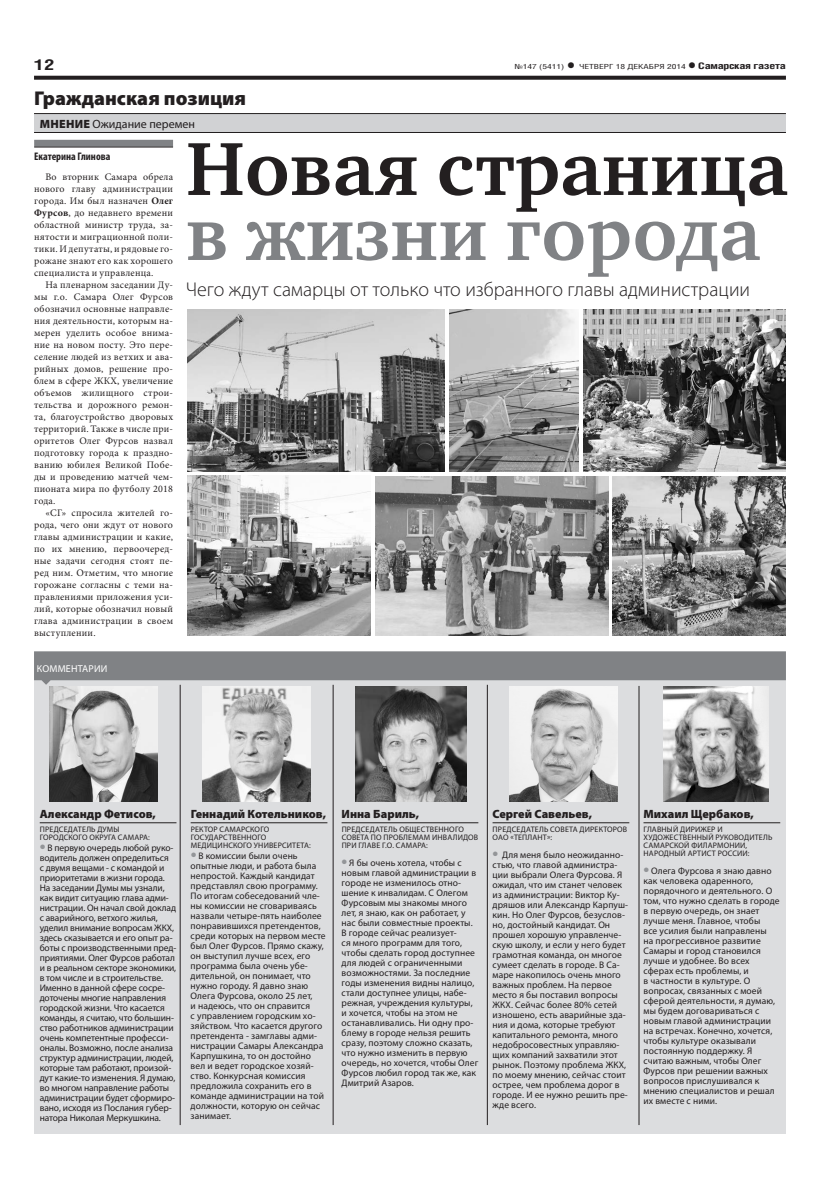
<style>
.page{position:relative;width:820px;height:1191px;background:#fff}
.page>*{position:absolute;margin:0;border:0;box-sizing:border-box;transform-origin:0 0}
.t1{font:700 77px/65px "Charter C";color:#231f20}
.подзаголовок{font:300 20px "Myriad Pro";color:#231f20}
.t2{font:900 20px "Myriad Pro";color:#231f20}
.t3{font:700 15px "Helios Cond";color:#231f20;scale:1.4 1}
.мнение_имя{font:900 12px "Myriad Pro";color:#231f20}
.надзаголовок{font:12px "Myriad Pro";color:#231f20}
.АВТОР_чб{font:700 condensed 11px "Myriad Pro";color:#231f20}
.ОСНОВНОЙ{font:10px/12px "Minion Pro";letter-spacing:.02em;color:#231f20;text-align:justify}
.t4{font:10px "Myriad Pro";letter-spacing:.02em;color:#fff}
.мнение_текст{font:9.5px/10px "Myriad Pro";letter-spacing:.01em;color:#231f20}
.мнение_текст-2{font:9.5px/10px "Myriad Pro";letter-spacing:-.01em;color:#231f20}
.мнение_должность{font:9.5px/10px "Myriad Pro";letter-spacing:.01em;color:#231f20}
.t5{font:700 9px "Helios Cond";letter-spacing:-.02em;color:#231f20;scale:1.4 1}
.мнение_должность-2{font:8px/8px "Myriad Pro";letter-spacing:.02em;color:#231f20}
.t6{font:7px "Helios Cond";color:#231f20;scale:1.4 1}
.s1{font-weight:700;font-size:16px}
.s2{font-size:16px}
.s3{font-weight:900}
.s4{color:#808285}
.s5{font-weight:700}
.s6{font-weight:900;font-size:16px;color:#939598}
</style>
<div class="page">
<svg style="left:34px;top:76px;width:751px;height:4px;background:#322f2f"></svg>
<div style="left:34px;top:114px;width:751px;height:19px;background:#d1d2d4"></div>
<hr style="left:34px;top:113px;width:751px;height:1px;background:#231f20">
<hr style="left:34px;top:132px;width:751px;height:1px;background:#231f20">
<div style="left:34px;top:654px;width:751px;height:479px;background:#dcdddf"></div>
<hr style="left:40px;top:822px;width:136px;height:1px;background:#231f20">
<hr style="left:190px;top:822px;width:137px;height:1px;background:#231f20">
<hr style="left:341px;top:822px;width:137px;height:1px;background:#231f20">
<hr style="left:492px;top:822px;width:137px;height:1px;background:#231f20">
<hr style="left:643px;top:822px;width:137px;height:1px;background:#231f20">
<img style="left:49px;top:686px;width:109px;height:116px">
<img style="left:203px;top:686px;width:108px;height:115px">
<img style="left:355px;top:686px;width:111px;height:115px">
<img style="left:509px;top:686px;width:108px;height:115px">
<img style="left:663px;top:686px;width:105px;height:115px">
<svg style="left:34px;top:651px;width:751px;height:34px;background:#8d8f92"></svg>
<hr style="left:180px;top:685px;width:1px;height:440px;background:#231f20">
<hr style="left:333px;top:685px;width:1px;height:440px;background:#231f20">
<hr style="left:487px;top:685px;width:1px;height:440px;background:#231f20">
<hr style="left:638px;top:686px;width:1px;height:439px;background:#231f20">
<div style="left:34px;top:140px;width:139px;height:7px;background:#808285"></div>
<hr style="left:34px;top:147px;width:139px;height:1px;background:#231f20">
<img style="left:187px;top:309px;width:257px;height:162px">
<img style="left:449px;top:309px;width:129px;height:162px">
<img style="left:583px;top:309px;width:202px;height:162px">
<img style="left:612px;top:476px;width:173px;height:159px">
<img style="left:375px;top:476px;width:233px;height:159px">
<img style="left:187px;top:476px;width:183px;height:159px">
<p class="t3" style="left:34px;top:55px;width:16px">12</p>
<p class="t6" style="left:514px;top:63px;width:124px">№147 (5411) <span class="s1">•</span> ЧЕТВЕРГ 18 ДЕКАБРЯ 2014</p>
<p class="t5" style="left:687px;top:61px;width:72px"><span class="s2">•</span> Самарская газета</p>
<p class="t2" style="left:34px;top:86px;width:213px">Гражданская позиция</p>
<p class="надзаголовок" style="left:40px;top:117px;width:157px"><span class="s3">МНЕНИЕ</span> Ожидание перемен</p>
<p class="t1" style="left:186px;top:137px;width:603px">Новая страница <span class="s4">в жизни города</span></p>
<p class="подзаголовок" style="left:186px;top:278px;width:565px">Чего ждут самарцы от только что избранного главы администрации</p>
<p class="АВТОР_чб" style="left:34px;top:150px;width:78px">Екатерина Глинова</p>
<p class="ОСНОВНОЙ" style="left:34px;top:171px;width:140px;text-indent:11px">Во вторник Самара обрела нового главу администрации города. Им был назначен <span class="s5">Олег Фурсов</span>, до недавнего времени областной министр труда, за&shy;нятости и миграционной поли&shy;тики. И депутаты, и рядовые го&shy;рожане знают его как хорошего специалиста и управленца.</p>
<p class="ОСНОВНОЙ" style="left:34px;top:279px;width:140px;text-indent:11px">На пленарном заседании Ду&shy;мы г.о. Самара Олег Фурсов обозначил основные направле&shy;ния деятельности, которым на&shy;мерен уделить особое внима&shy;ние на новом посту. Это пере&shy;селение людей из ветхих и ава&shy;рийных домов, решение про&shy;блем в сфере ЖКХ, увеличение объемов жилищного строи&shy;тельства и дорожного ремон&shy;та, благоустройство дворовых территорий. Также в числе при&shy;оритетов Олег Фурсов назвал подготовку города к праздно&shy;ванию юбилея Великой Побе&shy;ды и проведению матчей чем&shy;пионата мира по футболу 2018 года.</p>
<p class="ОСНОВНОЙ" style="left:34px;top:507px;width:140px;text-indent:11px">«СГ» спросила жителей го&shy;рода, чего они ждут от нового главы администрации и какие, по их мнению, первоочеред&shy;ные задачи сегодня стоят пе&shy;ред ним. Отметим, что многие горожане согласны с теми на&shy;правлениями приложения уси&shy;лий, которые обозначил новый глава администрации в своем выступлении.</p>
<p class="t4" style="left:37px;top:662px;width:72px">КОММЕНТАРИИ</p>
<p class="мнение_имя" style="left:40px;top:807px;width:118px">Александр Фетисов,</p>
<p class="мнение_должность-2" style="left:40px;top:825px;width:111px">ПРЕДСЕДАТЕЛЬ ДУМЫ<br>ГОРОДСКОГО ОКРУГА САМАРА:</p>
<p class="мнение_текст-2" style="left:40px;top:842px;width:138px"><span class="s6">•</span> В первую очередь любой руко&shy;водитель должен определиться<br>с двумя вещами - с командой и приоритетами в жизни города.<br>На заседании Думы мы узнали, как видит ситуацию глава адми&shy;нистрации. Он начал свой доклад с аварийного, ветхого жилья, уделил внимание вопросам ЖКХ, здесь сказывается и его опыт ра&shy;боты с производственными пред&shy;приятиями. Олег Фурсов работал и в реальном секторе экономики, в том числе и в строительстве.<br>Именно в данной сфере сосре&shy;доточены многие направления городской жизни. Что касается команды, я считаю, что большин&shy;ство работников администрации очень компетентные професси&shy;оналы. Возможно, после анализа структур администрации, людей, которые там работают, произой&shy;дут какие-то изменения. Я думаю, во многом направление работы администрации будет сформиро&shy;вано, исходя из Послания губер&shy;натора Николая Меркушкина.</p>
<p class="мнение_имя" style="left:190px;top:807px;width:137px">Геннадий Котельников,</p>
<p class="мнение_должность-2" style="left:191px;top:825px;width:121px">РЕКТОР САМАРСКОГО<br>ГОСУДАРСТВЕННОГО<br>МЕДИЦИНСКОГО УНИВЕРСИТЕТА:</p>
<p class="мнение_текст" style="left:190px;top:850px;width:136px"><span class="s6">•</span> В комиссии были очень опытные люди, и работа была непростой. Каждый кандидат представлял свою программу.<br>По итогам собеседований чле&shy;ны комиссии не сговариваясь назвали четыре-пять наиболее понравившихся претендентов, среди которых на первом месте был Олег Фурсов. Прямо скажу, он выступил лучше всех, его программа была очень убе&shy;дительной, он понимает, что нужно городу. Я давно знаю<br>Олега Фурсова, около 25 лет,<br>и надеюсь, что он справится<br>с управлением городским хо&shy;зяйством. Что касается другого претендента - замглавы адми&shy;нистрации Самары Александра<br>Карпушкина, то он достойно вел и ведет городское хозяй&shy;ство. Конкурсная комиссия предложила сохранить его в команде администрации на той должности, которую он сейчас занимает.</p>
<p class="мнение_имя" style="left:341px;top:807px;width:79px">Инна Бариль,</p>
<p class="мнение_должность-2" style="left:341px;top:825px;width:138px">ПРЕДСЕДАТЕЛЬ ОБЩЕСТВЕННОГО<br>СОВЕТА ПО ПРОБЛЕМАМ ИНВАЛИДОВ<br>ПРИ ГЛАВЕ Г.О. САМАРА:</p>
<p class="мнение_текст" style="left:341px;top:857px;width:138px"><span class="s6">•</span> Я бы очень хотела, чтобы с новым главой администрации в городе не изменилось отно&shy;шение к инвалидам. С Олегом<br>Фурсовым мы знакомы много лет, я знаю, как он работает, у нас были совместные проекты.<br>В городе сейчас реализует-<br>ся много программ для того, чтобы сделать город доступнее для людей с ограниченными возможностями. За последние годы изменения видны налицо, стали доступнее улицы, набе&shy;режная, учреждения культуры, и хочется, чтобы на этом не останавливались. Ни одну про&shy;блему в городе нельзя решить сразу, поэтому сложно сказать, что нужно изменить в первую очередь, но хочется, чтобы Олег<br>Фурсов любил город так же, как<br>Дмитрий Азаров.</p>
<p class="мнение_имя" style="left:492px;top:807px;width:101px">Сергей Савельев,</p>
<p class="мнение_должность-2" style="left:492px;top:825px;width:136px">ПРЕДСЕДАТЕЛЬ СОВЕТА ДИРЕКТОРОВ<br>ОАО «ТЕПЛАНТ»:</p>
<p class="мнение_текст" style="left:492px;top:849px;width:137px"><span class="s6">•</span> Для меня было неожиданно&shy;стью, что главой администра&shy;ции выбрали Олега Фурсова. Я ожидал, что им станет человек из администрации: Виктор Ку&shy;дряшов или Александр Карпуш&shy;кин. Но Олег Фурсов, безуслов&shy;но, достойный кандидат. Он прошел хорошую управленче&shy;скую школу, и если у него будет грамотная команда, он многое сумеет сделать в городе. В Са&shy;маре накопилось очень много важных проблем. На первое место я бы поставил вопросы<br>ЖКХ. Сейчас более 80% сетей изношено, есть аварийные зда&shy;ния и дома, которые требуют капитального ремонта, много недобросовестных управляю&shy;щих компаний захватили этот рынок. Поэтому проблема ЖКХ, по моему мнению, сейчас стоит острее, чем проблема дорог в городе. И ее нужно решить пре&shy;жде всего.</p>
<p class="мнение_имя" style="left:643px;top:807px;width:112px">Михаил Щербаков,</p>
<p class="мнение_должность-2" style="left:643px;top:825px;width:130px">ГЛАВНЫЙ ДИРИЖЕР И<br>ХУДОЖЕСТВЕННЫЙ РУКОВОДИТЕЛЬ<br>САМАРСКОЙ ФИЛАРМОНИИ,<br>НАРОДНЫЙ АРТИСТ РОССИИ:</p>
<p class="мнение_должность" style="left:643px;top:865px;width:138px"><span class="s6">•</span> Олега Фурсова я знаю давно как человека одаренного, порядочного и деятельного. О том, что нужно сделать в городе в первую очередь, он знает лучше меня. Главное, чтобы<br>все усилия были направлены<br>на прогрессивное развитие<br>Самары и город становился лучше и удобнее. Во всех сферах есть проблемы, и<br>в частности в культуре. О вопросах, связанных с моей сферой деятельности, я думаю, мы будем договариваться с новым главой администрации на встречах. Конечно, хочется, чтобы культуре оказывали постоянную поддержку. Я считаю важным, чтобы Олег<br>Фурсов при решении важных вопросов прислушивался к мнению специалистов и решал их вместе с ними.</p>
</div>
